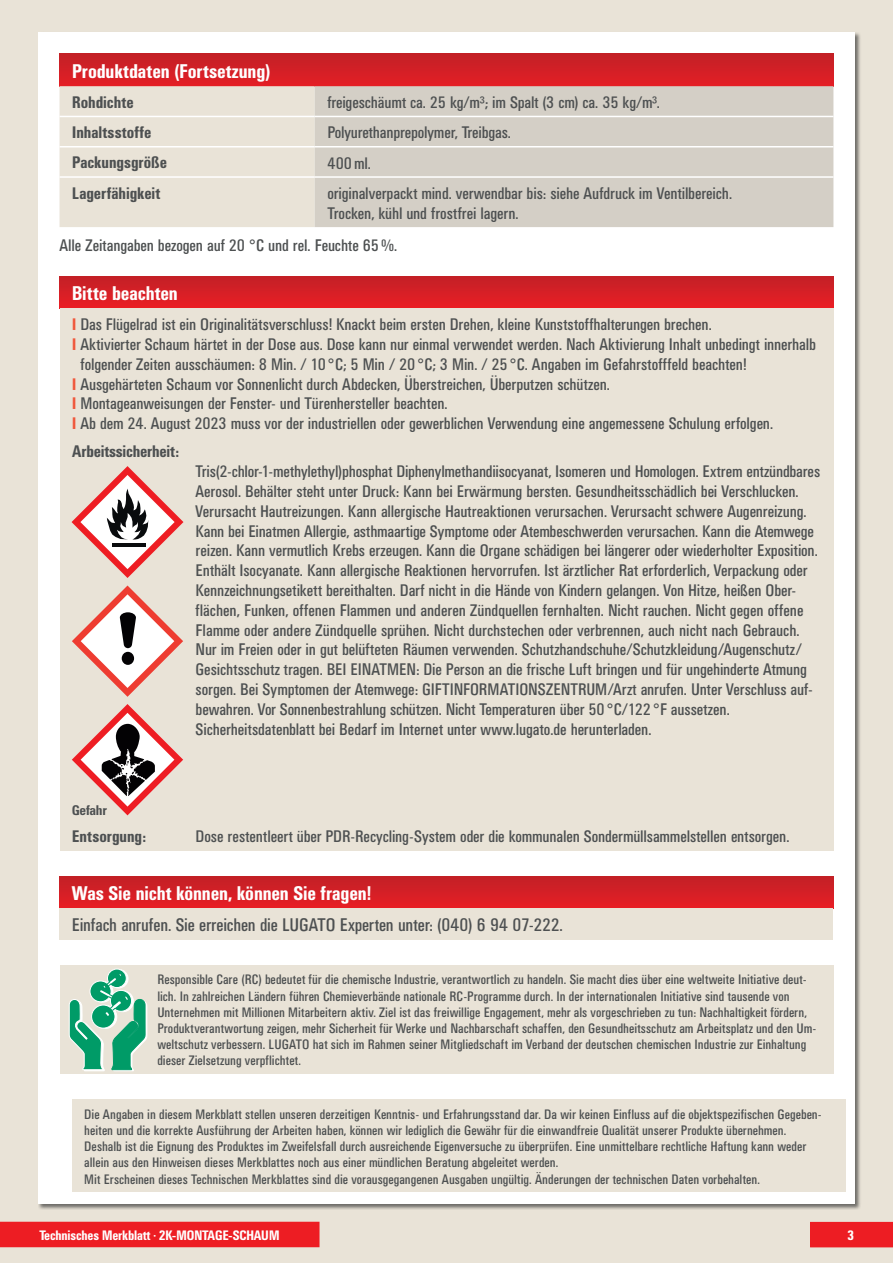
<style>
.page{position:relative;width:893px;height:1263px;background:#e9e3d7}
.page>*{position:absolute;margin:0;border:0;box-sizing:border-box;transform-origin:0 0}
.t1{font:500 condensed 19.5px "UN11";letter-spacing:.005em;color:#fff}
.t2{font:condensed 18px "UN11";letter-spacing:-.005em;color:#4d5051}
.t3{font:condensed 16.5px/19.8px "UN11";color:#4d5051}
.t4{font:500 condensed 16.5px "UN11";letter-spacing:.005em;color:#4d5051}
.t5{font:condensed 13.5px/16.2px "UN11";letter-spacing:.01em;color:#4d5051}
.t6{font:500 condensed 13.5px "UN11";color:#fff}
.t7{font:700 condensed 13.5px "Univers";letter-spacing:-.025em;color:#4d5051}
.s1{font-family:"Univers"}
.s2{font-weight:500;color:#f0573b}
</style>
<div class="page">
<div style="left:38px;top:32px;width:817px;height:1171px;background:#fff"></div>
<div style="left:810px;top:1222px;width:83px;height:25px;background:#ed1d23"></div>
<div style="left:0;top:1222px;width:319px;height:25px;background:#ed1d23"></div>
<div style="left:60px;top:54px;width:773px;height:32px;background:linear-gradient(to bottom,#c22026,#e21e25)"></div>
<div style="left:60px;top:86px;width:255px;height:141px;background:#e9e3d7"></div>
<div style="left:315px;top:86px;width:518px;height:141px;background:#d4cfc6"></div>
<hr style="left:60px;top:176px;width:255px;height:2px;background:#fff">
<hr style="left:315px;top:176px;width:518px;height:2px;background:#fff">
<hr style="left:60px;top:146px;width:255px;height:1px;background:#fff">
<hr style="left:315px;top:146px;width:518px;height:1px;background:#fff">
<hr style="left:60px;top:116px;width:255px;height:1px;background:#fff">
<hr style="left:315px;top:116px;width:518px;height:1px;background:#fff">
<div style="left:60px;top:276px;width:773px;height:32px;background:linear-gradient(to bottom,#c22027,#e91e24)"></div>
<div style="left:60px;top:308px;width:773px;height:543px;background:#e9e3d7"></div>
<div style="left:72px;top:1099px;width:773px;height:93px;background:#e9e3d7"></div>
<div style="left:60px;top:965px;width:773px;height:109px;background:#e9e3d7"></div>
<div style="left:109px;top:969px;width:19px;height:19px;background:#fff;border-radius:50%"></div>
<div style="left:109px;top:969px;width:19px;height:19px;border:1px solid #fff;border-radius:50%"></div>
<svg style="left:107px;top:969px;width:19px;height:18px"></svg>
<div style="left:107px;top:969px;width:19px;height:19px;border:1px solid #fff;border-radius:50%"></div>
<svg style="left:69px;top:974px;width:78px;height:97px"></svg>
<svg style="left:72px;top:466px;width:111px;height:112px"></svg>
<svg style="left:72px;top:585px;width:111px;height:112px"></svg>
<svg style="left:72px;top:704px;width:111px;height:111px"></svg>
<div style="left:59px;top:876px;width:774px;height:32px;background:linear-gradient(to bottom,#c12026,#e61e25)"></div>
<div style="left:59px;top:908px;width:774px;height:31px;background:#e9e3d7"></div>
<p class="t1" style="left:72px;top:60px;width:199px">Produktdaten (Fortsetzung)</p>
<p class="t4" style="left:72px;top:93px;width:63px">Rohdichte</p>
<p class="t3" style="left:327px;top:92px;width:334px">freigeschäumt ca. 25 kg/m<span class="s1">³</span>; im Spalt (3 cm) ca. 35 kg/m<span class="s1">³</span>.</p>
<p class="t4" style="left:72px;top:123px;width:81px">Inhaltsstoffe</p>
<p class="t3" style="left:327px;top:122px;width:185px">Polyurethanprepolymer, Treibgas.</p>
<p class="t4" style="left:72px;top:153px;width:96px">Packungsgröße</p>
<p class="t3" style="left:327px;top:153px;width:45px">400ml.</p>
<p class="t4" style="left:72px;top:183px;width:89px">Lagerfähigkeit</p>
<p class="t3" style="left:327px;top:183px;width:406px">originalverpackt mind. verwendbar bis: siehe Aufdruck im Ventilbereich.<br>Trocken, kühl und frostfrei lagern.</p>
<p class="t3" style="left:60px;top:235px;width:339px">Alle Zeitangaben bezogen auf 20 <span class="s1">°</span>C und rel. Feuchte 65%.</p>
<p class="t1" style="left:72px;top:282px;width:107px">Bitte beachten</p>
<p class="t3" style="left:72px;top:314px;width:641px"><span class="s2">I</span> Das Flügelrad ist ein Originalitätsverschluss! Knackt beim ersten Drehen, kleine Kunststoffhalterungen brechen.</p>
<p class="t3" style="left:72px;top:334px;width:745px"><span class="s2">I</span> Aktivierter Schaum härtet in der Dose aus. Dose kann nur einmal verwendet werden. Nach Aktivierung Inhalt unbedingt innerhalb</p>
<p class="t3" style="left:81px;top:354px;width:667px">folgender Zeiten ausschäumen: 8 Min. / 10 <span class="s1">°</span>C; 5 Min / 20 <span class="s1">°</span>C; 3 Min. / 25 <span class="s1">°</span>C. Angaben im Gefahrstofffeld beachten!</p>
<p class="t3" style="left:72px;top:374px;width:539px"><span class="s2">I</span> Ausgehärteten Schaum vor Sonnenlicht durch Abdecken, Überstreichen, Überputzen schützen.</p>
<p class="t3" style="left:72px;top:394px;width:377px"><span class="s2">I</span> Montageanweisungen der Fenster- und Türenhersteller beachten.</p>
<p class="t3" style="left:72px;top:413px;width:702px"><span class="s2">I</span> Ab dem 24. August 2023 muss vor der industriellen oder gewerblichen Verwendung eine angemessene Schulung erfolgen.</p>
<p class="t4" style="left:72px;top:442px;width:108px">Arbeitssicherheit:</p>
<p class="t3" style="left:196px;top:461px;width:626px">Tris(2-chlor-1-methylethyl)phosphat Diphenylmethandiisocyanat, Isomeren und Homologen. Extrem entzündbares Aerosol. Behälter steht unter Druck: Kann bei Erwärmung bersten. Gesundheitsschädlich bei Verschlucken.<br>Verursacht Hautreizungen. Kann allergische Hautreaktionen verursachen. Verursacht schwere Augenreizung.<br>Kann bei Einatmen Allergie, asthmaartige Symptome oder Atembeschwerden verursachen. Kann die Atemwege reizen. Kann vermutlich Krebs erzeugen. Kann die Organe schädigen bei längerer oder wiederholter Exposition.<br>Enthält Isocyanate. Kann allergische Reaktionen hervorrufen. Ist ärztlicher Rat erforderlich, Verpackung oder Kennzeichnungsetikett bereithalten. Darf nicht in die Hände von Kindern gelangen. Von Hitze, heißen Ober&shy;flächen, Funken, offenen Flammen und anderen Zündquellen fernhalten. Nicht rauchen. Nicht gegen offene Flamme oder andere Zündquelle sprühen. Nicht durchstechen oder verbrennen, auch nicht nach Gebrauch.<br>Nur im Freien oder in gut belüfteten Räumen verwenden. Schutzhandschuhe/Schutzkleidung/Augenschutz/ Gesichtsschutz tragen. BEI EINATMEN: Die Person an die frische Luft bringen und für ungehinderte Atmung sorgen. Bei Symptomen der Atemwege: GIFTINFORMATIONSZENTRUM/Arzt anrufen. Unter Verschluss auf&shy;bewahren. Vor Sonnenbestrahlung schützen. Nicht Temperaturen über 50 <span class="s1">°</span>C/122 <span class="s1">°</span>F aussetzen.<br>Sicherheitsdatenblatt bei Bedarf im Internet unter www.lugato.de herunterladen.</p>
<p class="t7" style="left:72px;top:802px;width:37px">Gefahr</p>
<p class="t4" style="left:72px;top:827px;width:75px">Entsorgung:</p>
<p class="t3" style="left:196px;top:826px;width:595px">Dose restentleert über PDR-Recycling-System oder die kommunalen Sondermüllsammelstellen entsorgen.</p>
<p class="t1" style="left:72px;top:882px;width:301px">Was Sie nicht können, können Sie fragen!</p>
<p class="t2" style="left:72px;top:915px;width:492px">Einfach anrufen. Sie erreichen die LUGATO Experten unter: (040) 6 94 07-222.</p>
<p class="t5" style="left:157px;top:971px;width:660px">Responsible Care (RC) bedeutet für die chemische Industrie, verantwortlich zu handeln. Sie macht dies über eine weltweite Initiative deut&shy;lich. In zahlreichen Ländern führen Chemieverbände nationale RC-Programme durch. In der internationalen Initiative sind tausende von Unternehmen mit Millionen Mitarbeitern aktiv. Ziel ist das freiwillige Engagement, mehr als vorgeschrieben zu tun: Nachhaltigkeit fördern, Produktverantwortung zeigen, mehr Sicherheit für Werke und Nachbarschaft schaffen, den Gesundheitsschutz am Arbeitsplatz und den Um&shy;weltschutz verbessern. LUGATO hat sich im Rahmen seiner Mitgliedschaft im Verband der deutschen chemischen Industrie zur Einhaltung dieser Zielsetzung verpflichtet.</p>
<p class="t5" style="left:84px;top:1106px;width:739px">Die Angaben in diesem Merkblatt stellen unseren derzeitigen Kenntnis- und Erfahrungsstand dar. Da wir keinen Einfluss auf die objektspezifischen Gegeben&shy;heiten und die korrekte Ausführung der Arbeiten haben, können wir lediglich die Gewähr für die einwandfreie Qualität unserer Produkte übernehmen.<br>Deshalb ist die Eignung des Produktes im Zweifelsfall durch ausreichende Eigenversuche zu überprüfen. Eine unmittelbare rechtliche Haftung kann weder allein aus den Hinweisen dieses Merkblattes noch aus einer mündlichen Beratung abgeleitet werden.<br>Mit Erscheinen dieses Technischen Merkblattes sind die vorausgegangenen Ausgaben ungültig. Änderungen der technischen Daten vorbehalten.</p>
<p class="t6" style="left:39px;top:1227px;width:242px">Technisches Merkblatt <sup>•</sup> 2K-MONTAGE-SCHAUM</p>
<p class="t6" style="left:847px;top:1227px;width:8px">3</p>
</div>
